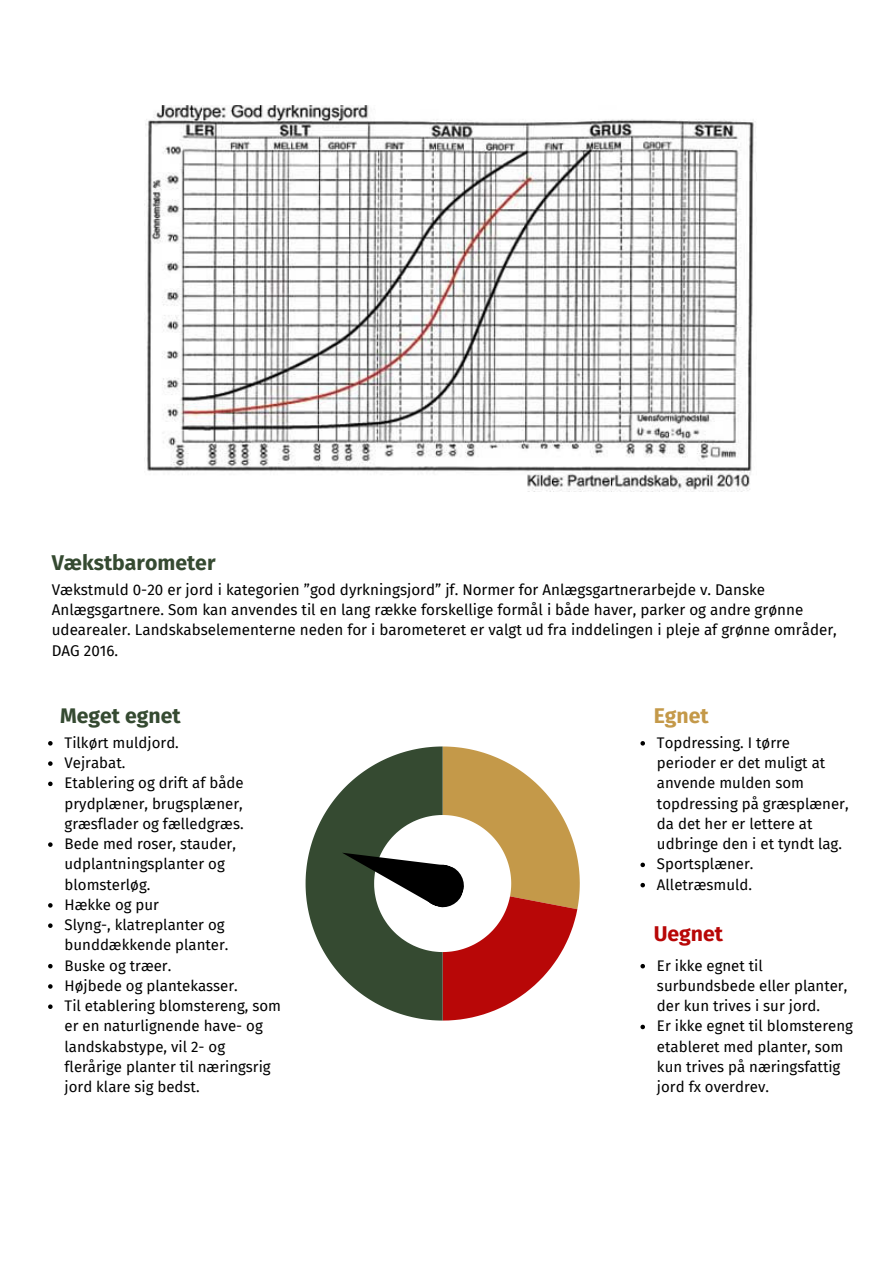
<style>
.page{position:relative;width:894px;height:1264px;background:#fff}
.page>*{position:absolute;margin:0;border:0;box-sizing:border-box;transform-origin:0 0}
.t1{font:700 21.15px "Fira Sans";color:#354a31}
.t2{font:700 21.15px "Fira Sans";color:#b80707}
.t3{font:700 21.15px "Fira Sans";color:#c49949}
.t4{font:15.15px/20.2px "Fira Sans";color:#000}
.t5{font:15px/20.2px "Fira Sans";color:#000}
</style>
<div class="page">
<svg style="left:305px;top:746px;width:274px;height:274px"></svg>
<img style="left:144px;top:105px;width:612px;height:386px">
<svg style="left:48px;top:741px;width:5px;height:4px"></svg>
<svg style="left:48px;top:761px;width:5px;height:4px"></svg>
<svg style="left:48px;top:781px;width:5px;height:5px"></svg>
<svg style="left:48px;top:842px;width:5px;height:4px"></svg>
<svg style="left:48px;top:903px;width:5px;height:4px"></svg>
<svg style="left:48px;top:923px;width:5px;height:4px"></svg>
<svg style="left:48px;top:964px;width:5px;height:4px"></svg>
<svg style="left:48px;top:984px;width:5px;height:4px"></svg>
<svg style="left:48px;top:1004px;width:5px;height:4px"></svg>
<svg style="left:640px;top:741px;width:4px;height:4px"></svg>
<svg style="left:640px;top:862px;width:4px;height:5px"></svg>
<svg style="left:640px;top:882px;width:4px;height:5px"></svg>
<svg style="left:640px;top:964px;width:4px;height:4px"></svg>
<svg style="left:640px;top:1024px;width:4px;height:5px"></svg>
<h1 class="t1" style="left:52px;top:545px;width:165px">Vækstbaro meter</h1>
<p class="t4" style="left:52px;top:579px;width:786px">Vækstmuld 0-20 er jord i kategorien ”god dyrkningsjord” jf. Normer for Anlægsgartnerarbejde v. Danske Anlægsgartnere. Som kan anvendes til en lang række forskellige formål i både haver, parker og andre grønne udearealer. Landskabselementerne neden for i barometeret er valgt ud fra inddelingen i pleje af grønne områder, DAG 2016.</p>
<h1 class="t1" style="left:60px;top:697px;width:122px">Meget egnet</h1>
<h1 class="t3" style="left:653px;top:697px;width:56px">Egnet</h1>
<p class="t5" style="left:65px;top:732px;width:218px">Tilkørt muldjord.<br>Vejrabat.<br>Etablering og drift af både prydplæner, brugsplæner, græsflader og fælledgræs.<br>Bede med roser, stauder, udplantningsplanter og blomsterløg.<br>Hække og pur<br>Slyng-, klatreplanter og bunddækkende planter.<br>Buske og træer.<br>Højbede og plantekasser.<br>Til etablering blomstereng, som er en naturlignende have- og landskabstype, vil 2- og flerårige planter til næringsrig jord klare sig bedst.</p>
<p class="t5" style="left:656px;top:732px;width:193px">Topdressing. I tørre perioder er det muligt at anvende mulden som topdressing på græsplæner, da det her er lettere at udbringe den i et tyndt lag.<br>Sportsplæner.<br>Alletræsmuld.</p>
<h1 class="t2" style="left:653px;top:916px;width:71px">Uegnet</h1>
<p class="t5" style="left:656px;top:954px;width:197px">Er ikke egnet til surbundsbede eller planter, der kun trives i sur jord.<br>Er ikke egnet til blomstereng etableret med planter, som kun trives på næringsfattig jord fx overdrev.</p>
</div>
